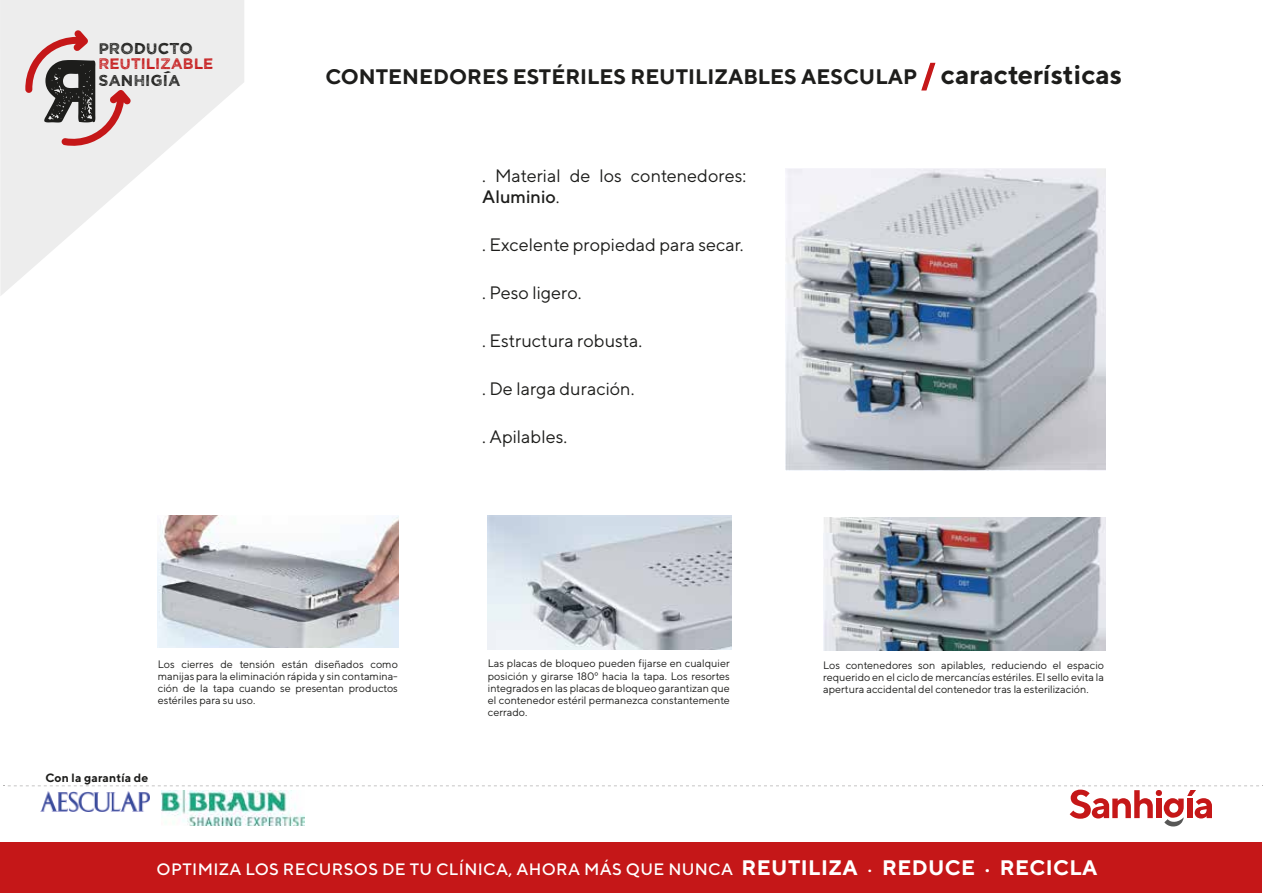
<style>
.page{position:relative;width:1263px;height:893px;background:#fff}
.page>*{position:absolute;margin:0;border:0;box-sizing:border-box;transform-origin:0 0}
.t1{font:700 21px "TT Norms";color:#1d1d1b}
.t2{font:18px/21px "TT Norms";color:#1d1d1b}
.t3{font:500 16.5px "TT Norms";letter-spacing:.02em;color:#fff}
.t4{font:15.75px "Wicked Grit";color:#1d1d1b}
.t5{font:15.3px "Wicked Grit";letter-spacing:-.005em;color:#c51718}
.t6{font:700 12px "TT Norms";letter-spacing:.01em;color:#1d1d1b}
.t7{font:10.8px/12.1px "TT Norms";color:#1d1d1b;text-align:justify}
.s1{font-size:28.5px;color:#c51718}
.s2{font-size:27px}
.s3{font-weight:500}
.s4{font-weight:700;font-size:21px}
</style>
<div class="page">
<div style="left:1px;top:842px;width:1261px;height:51px;background:#c51718"></div>
<svg style="left:0;top:0;width:244px;height:296px;fill:#ededed"></svg>
<svg style="left:25px;top:30px;width:106px;height:117px;background:#c1adad"></svg>
<img style="left:488px;top:515px;width:243px;height:134px">
<svg style="left:3px;top:785px;width:1260px;height:41px"></svg>
<img style="left:823px;top:518px;width:282px;height:133px">
<img style="left:157px;top:515px;width:241px;height:132px">
<svg style="left:921px;top:62px;width:15px;height:29px"></svg>
<img style="left:786px;top:168px;width:319px;height:303px">
<h3 class="t4" style="left:98px;top:38px;width:96px">PRODUCTO</h3>
<h3 class="t5" style="left:98px;top:54px;width:116px">REUTILIZABLE</h3>
<h3 class="t4" style="left:98px;top:70px;width:84px">SANHIGÍA</h3>
<h1 class="t1" style="left:325px;top:63px;width:798px">CONTENEDORES ESTÉRILES REUTILIZABLES AESCULAP <span class="s1">/</span> <span class="s2">características</span></h1>
<h2 class="t2" style="left:482px;top:165px;width:265px">. Material de los contenedores:<br><span class="s3">Aluminio</span>.</h2>
<h2 class="t2" style="left:482px;top:234px;width:263px">. Excelente propiedad para secar.</h2>
<h2 class="t2" style="left:482px;top:282px;width:101px">. Peso ligero.</h2>
<h2 class="t2" style="left:482px;top:330px;width:161px">. Estructura robusta.</h2>
<h2 class="t2" style="left:482px;top:378px;width:154px">. De larga duración.</h2>
<h2 class="t2" style="left:482px;top:426px;width:86px">. Apilables.</h2>
<p class="t7" style="left:158px;top:657px;width:242px">Los cierres de tensión están diseñados como manijas para la eliminación rápida y sin contamina&shy;ción de la tapa cuando se presentan productos estériles para su uso.</p>
<p class="t7" style="left:488px;top:657px;width:243px">Las placas de bloqueo pueden fijarse en cualquier posición y girarse 180º hacia la tapa. Los resortes integrados en las placas de bloqueo garantizan que el contenedor estéril permanezca constantemente cerrado.</p>
<p class="t7" style="left:823px;top:659px;width:283px">Los contenedores son apilables, reduciendo el espacio requerido en el ciclo de mercancías estériles. El sello evita la apertura accidental del contenedor tras la esterilización.</p>
<p class="t6" style="left:45px;top:770px;width:104px">Con la garantía de</p>
<h3 class="t3" style="left:157px;top:859px;width:942px">OPTIMIZA LOS RECURSOS DE TU CLÍNICA, AHORA MÁS QUE NUNCA <span class="s4">REUTILIZA</span> <sup>.</sup> <span class="s4">REDUCE </span><sup>.</sup> <span class="s4">RECICLA</span></h3>
</div>
